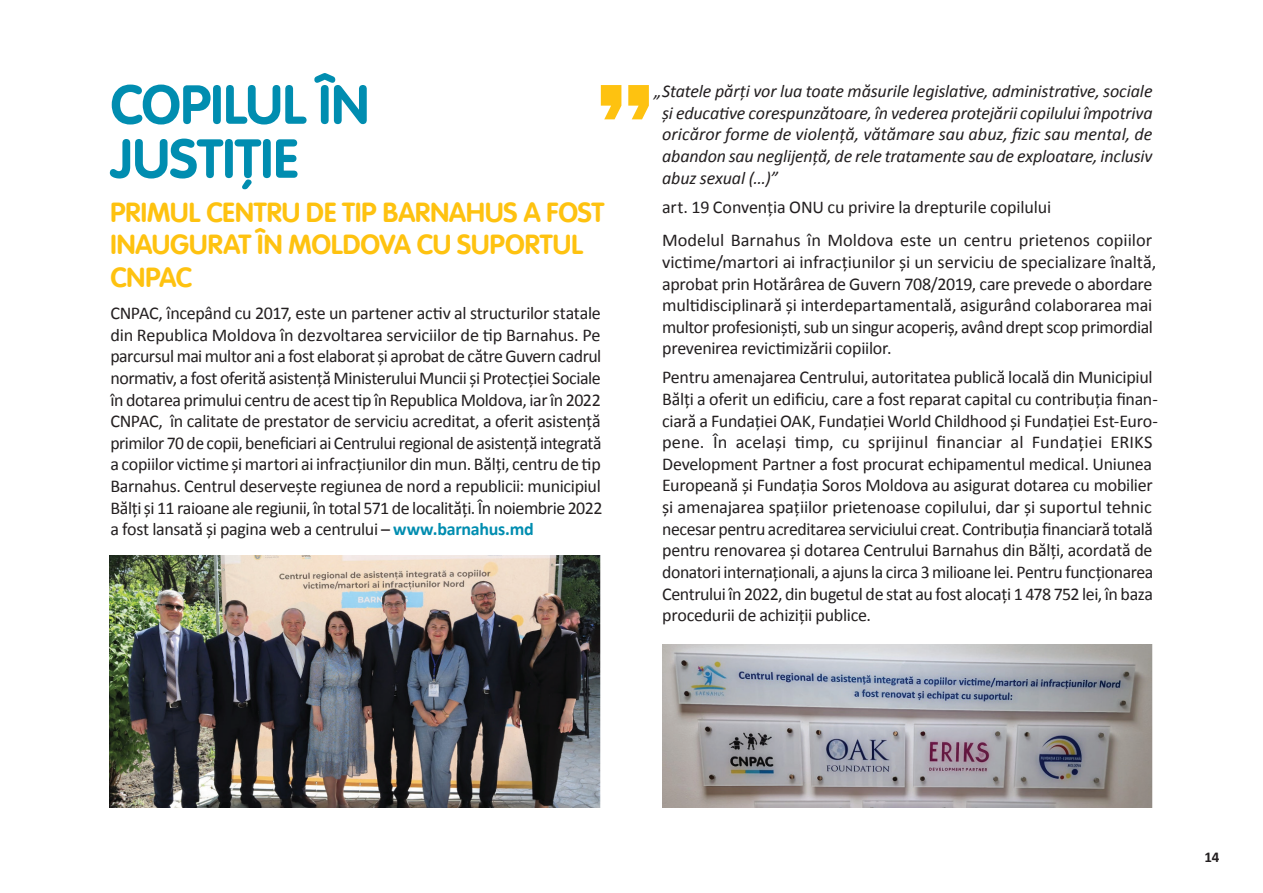
<style>
.page{position:relative;width:1263px;height:893px;background:#fff}
.page>*{position:absolute;margin:0;border:0;box-sizing:border-box;transform-origin:0 0}
.t1{font:700 54px/54px "VAG Rounded Next";letter-spacing:.005em;color:#008db0}
.t2{font:700 27px/32.4px "VAG Rounded Next";color:#fec210}
.t3{font:18px/21.6px "Calibri";letter-spacing:-.015em;color:#231f20}
.t4{font:italic 18px/21.6px "Calibri";letter-spacing:-.01em;color:#231f20;text-align:justify}
.t5{font:700 15px "Calibri";color:#231f20}
.s1{font-weight:700;color:#008db0}
</style>
<div class="page">
<svg style="left:601px;top:85px;width:20px;height:34px"></svg>
<svg style="left:628px;top:85px;width:21px;height:34px"></svg>
<img style="left:662px;top:644px;width:490px;height:164px">
<img style="left:110px;top:555px;width:491px;height:253px">
<h1 class="t1" style="left:110px;top:78px;width:260px">COPILUL ÎN<br>JUSTIȚIE</h1>
<h2 class="t2" style="left:110px;top:196px;width:495px">PRIMUL CENTRU DE TIP BARNAHUS A FOST<br>INAUGURAT ÎN MOLDOVA CU SUPORTUL<br>CNPAC</h2>
<p class="t3" style="left:110px;top:302px;width:494px;text-align:justify">CNPAC, începând cu 2017, este un partener activ al structurilor statale din Republica Moldova în dezvoltarea serviciilor de tip Barnahus. Pe parcursul mai multor ani a fost elaborat și aprobat de către Guvern cadrul normativ, a fost oferită asistenţă Ministerului Muncii și Protecţiei Sociale în dotarea primului centru de acest tip în Republica Moldova, iar în 2022<br>CNPAC, în calitate de prestator de serviciu acreditat, a oferit asistenţă primilor 70 de copii, beneficiari ai Centrului regional de asistenţă integrată a copiilor victime și martori ai infracţiunilor din mun. Bălţi, centru de tip Barnahus. Centrul deservește regiunea de nord a republicii: municipiul Bălţi și 11 raioane ale regiunii, în total 571 de localităţi. În noiembrie 2022 a fost lansată și pagina web a centrului – <span class="s1">www.barnahus.md</span></p>
<p class="t4" style="left:662px;top:80px;width:492px;text-indent:-8px">„Statele părți vor lua toate măsurile legislative, administrative, sociale și educative corespunzătoare, în vederea protejării copilului împotriva oricăror forme de violență, vătămare sau abuz, fizic sau mental, de abandon sau neglijență, de rele tratamente sau de exploatare, inclusiv abuz sexual (...)”</p>
<p class="t3" style="left:662px;top:195px;width:390px">art. 19 Convenţia ONU cu privire la drepturile copilului</p>
<p class="t3" style="left:662px;top:229px;width:496px">Modelul Barnahus în Moldova este un centru prietenos copiilor victime/martori ai infracţiunilor și un serviciu de specializare înaltă, aprobat prin Hotărârea de Guvern 708/2019, care prevede o abordare multidisciplinară și interdepartamentală, asigurând colaborarea mai multor profesioniști, sub un singur acoperiș, având drept scop primordial prevenirea revictimizării copiilor.</p>
<p class="t3" style="left:662px;top:366px;width:497px">Pentru amenajarea Centrului, autoritatea publică locală din Municipiul Bălţi a oferit un edificiu, care a fost reparat capital cu contribuţia finan&shy;ciară a Fundaţiei OAK, Fundaţiei World Childhood și Fundaţiei Est-Euro&shy;pene. În același timp, cu sprijinul financiar al Fundaţiei ERIKS Development Partner a fost procurat echipamentul medical. Uniunea Europeană și Fundaţia Soros Moldova au asigurat dotarea cu mobilier și amenajarea spaţiilor prietenoase copilului, dar și suportul tehnic necesar pentru acreditarea serviciului creat. Contribuţia financiară totală pentru renovarea și dotarea Centrului Barnahus din Bălţi, acordată de donatori internaţionali, a ajuns la circa 3 milioane lei. Pentru funcţionarea Centrului în 2022, din bugetul de stat au fost alocaţi 1 478 752 lei, în baza procedurii de achiziţii publice.</p>
<p class="t5" style="left:1204px;top:846px;width:17px">14</p>
</div>
